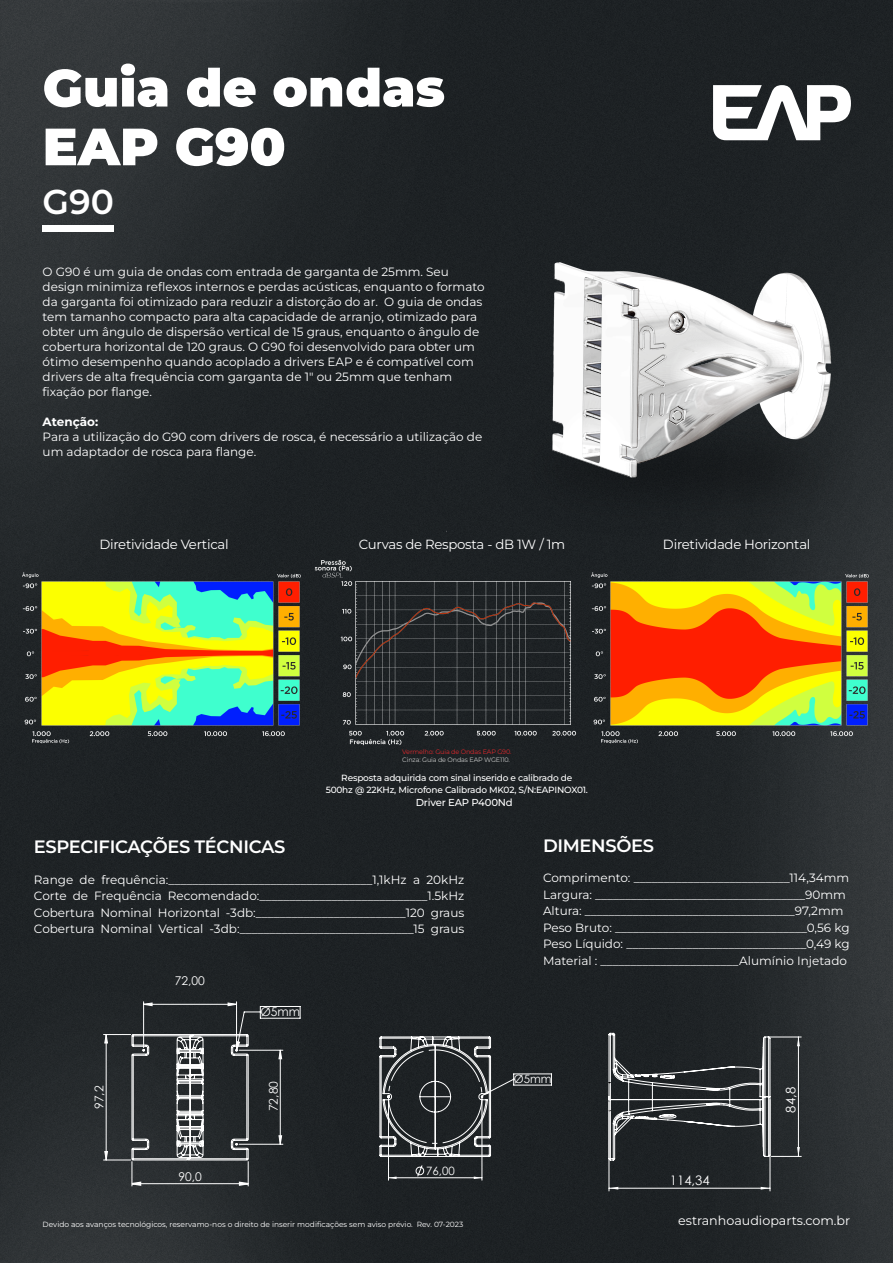
<style>
.page{position:relative;width:893px;height:1263px;background:#fff}
.page>*{position:absolute;margin:0;border:0;box-sizing:border-box;transform-origin:0 0}
.t1{font:900 52.35px/58.7px "Montserrat";color:#fff}
.t2{font:600 34.5px "Montserrat";color:#fff}
.t3{font:600 18px "Montserrat";letter-spacing:-.02em;color:#fff}
.t4{font:600 17.85px "Montserrat";letter-spacing:-.02em;color:#fff}
.t5{font:13.2px "Montserrat";letter-spacing:-.02em;color:#fff}
.t6{font:13.2px "Century Gothic";color:#fff}
.t7{font:12.75px "Montserrat";color:#fff}
.t8{font:12px/15px "Montserrat";color:#fff}
.t9{font:12px "Century Gothic";color:#fff}
.t10{font:700 12px "Montserrat";color:#fff}
.t11{font:11.55px "Century Gothic";color:#fff}
.t12{font:500 10.05px "Montserrat";letter-spacing:-.02em;color:#fff}
.t13{font:500 9px/12px "Montserrat";letter-spacing:-.02em;color:#fff;text-align:center}
.t14{font:7.5px "Montserrat";color:#fff}
.t15{font:6.45px "Montserrat";letter-spacing:-.02em;color:#dd282c}
.t16{font:6.45px "Montserrat";letter-spacing:-.02em;color:#c4c5c4}
</style>
<div class="page">
<img style="left:0;top:0;width:893px;height:1263px">
<div style="left:43px;top:225px;width:71px;height:6px;background:#fff"></div>
<img style="left:421px;top:174px;width:472px;height:376px">
<svg style="left:104px;top:1002px;width:197px;height:185px;background:#383c3e"></svg>
<hr style="left:106px;top:1034px;width:1px;height:126px;background:#fff">
<hr style="left:143px;top:1002px;width:1px;height:46px;background:#fff">
<hr style="left:236px;top:1002px;width:1px;height:46px;background:#fff">
<hr style="left:144px;top:1004px;width:93px;height:1px;background:#fff">
<hr style="left:239px;top:1050px;width:44px;height:1px;background:#fff">
<hr style="left:239px;top:1144px;width:44px;height:1px;background:#fff">
<hr style="left:280px;top:1050px;width:1px;height:94px;background:#fff">
<img style="left:18px;top:566px;width:285px;height:182px">
<img style="left:310px;top:557px;width:269px;height:193px">
<svg style="left:389px;top:1164px;width:93px;height:15px"></svg>
<svg style="left:379px;top:1036px;width:173px;height:121px;background:#3a3d40"></svg>
<hr style="left:482px;top:1099px;width:1px;height:81px;background:#fff">
<hr style="left:388px;top:1099px;width:1px;height:81px;background:#fff">
<hr style="left:388px;top:1177px;width:94px;height:1px;background:#fff">
<svg style="left:608px;top:1033px;width:162px;height:128px;background:#3a3e40"></svg>
<svg style="left:610px;top:1187px;width:160px;height:1px"></svg>
<svg style="left:797px;top:1038px;width:3px;height:118px"></svg>
<hr style="left:609px;top:1102px;width:1px;height:89px;background:#fff">
<hr style="left:770px;top:1099px;width:1px;height:92px;background:#fff">
<hr style="left:609px;top:1188px;width:161px;height:1px;background:#fff">
<hr style="left:771px;top:1156px;width:30px;height:1px;background:#fff">
<hr style="left:768px;top:1037px;width:33px;height:1px;background:#fff">
<hr style="left:798px;top:1037px;width:1px;height:119px;background:#fff">
<img style="left:587px;top:566px;width:284px;height:182px">
<svg style="left:713px;top:85px;width:138px;height:55px"></svg>
<h1 class="t1" style="left:43px;top:57px;width:404px">Guia de ondas<br>EAP G90</h1>
<h2 class="t2" style="left:43px;top:178px;width:73px">G90</h2>
<p class="t8" style="left:43px;top:264px;width:443px">O G90 é um guia de ondas com entrada de garganta de 25mm. Seu design minimiza reflexos internos e perdas acústicas, enquanto o formato da garganta foi otimizado para reduzir a distorção do ar. O guia de ondas tem tamanho compacto para alta capacidade de arranjo, otimizado para obter um ângulo de dispersão vertical de 15 graus, enquanto o ângulo de cobertura horizontal de 120 graus. O G90 foi desenvolvido para obter um ótimo desempenho quando acoplado a drivers EAP e é compatível com drivers de alta frequência com garganta de 1" ou 25mm que tenham fixação por flange.</p>
<p class="t10" style="left:43px;top:414px;width:57px">Atenção:</p>
<p class="t8" style="left:43px;top:429px;width:441px">Para a utilização do G90 com drivers de rosca, é necessário a utilização de um adaptador de rosca para flange.</p>
<p class="t5" style="left:99px;top:535px;width:131px">Diretividade Vertical</p>
<p class="t5" style="left:359px;top:535px;width:208px">Curvas de Resposta - dB 1W / 1m</p>
<p class="t5" style="left:663px;top:535px;width:149px">Diretividade Horizontal</p>
<p class="t15" style="left:402px;top:748px;width:111px">Vermelho: Guia de Ondas EAP G90.</p>
<p class="t16" style="left:402px;top:756px;width:109px">Cinza: Guia de Ondas EAP WGE110.</p>
<p class="t13" style="left:326px;top:771px;width:264px">Resposta adquirida com sinal inserido e calibrado de<br>500hz @ 22KHz, Microfone Calibrado MK02, S/N:EAPINOX01.</p>
<p class="t12" style="left:416px;top:795px;width:98px">Driver EAP P400Nd</p>
<h3 class="t4" style="left:34px;top:835px;width:253px">ESPECIFICAÇÕES TÉCNICAS</h3>
<h3 class="t3" style="left:543px;top:834px;width:112px">DIMENSÕES</h3>
<p class="t8" style="left:543px;top:869px;width:308px;line-height:16.5px">Comprimento: __________________________114,34mm Largura: ___________________________________90mm Altura: ___________________________________97,2mm Peso Bruto: ________________________________0,56 kg Peso Líquido: ______________________________0,49 kg Material : _______________________Alumínio Injetado</p>
<p class="t8" style="left:34px;top:871px;width:432px;line-height:16.5px;text-align:justify">Range de frequência:__________________________________1,1kHz a 20kHz Corte de Frequência Recomendado:____________________________1.5kHz Cobertura Nominal Horizontal -3db:_________________________120 graus Cobertura Nominal Vertical -3db:_____________________________15 graus</p>
<p class="t9" style="left:91px;top:1109px;width:25px;rotate:-90deg">97,2</p>
<p class="t9" style="left:175px;top:972px;width:32px">72,00</p>
<p class="t9" style="left:178px;top:1168px;width:25px">90,0</p>
<p class="t9" style="left:260px;top:1004px;width:41px">Ø5mm</p>
<p class="t9" style="left:265px;top:1111px;width:32px;rotate:-90deg">72,80</p>
<p class="t11" style="left:426px;top:1163px;width:30px">76,00</p>
<p class="t11" style="left:514px;top:1071px;width:39px">Ø5mm</p>
<p class="t6" style="left:670px;top:1171px;width:42px">114,34</p>
<p class="t6" style="left:782px;top:1112px;width:27px;rotate:-90deg">84,8</p>
<p class="t14" style="left:43px;top:1219px;width:422px">Devido aos avanços tecnológicos, reservamo-nos o direito de inserir modificações sem aviso prévio. Rev. 07-2023</p>
<p class="t7" style="left:678px;top:1212px;width:174px">estranhoaudioparts.com.br</p>
</div>
